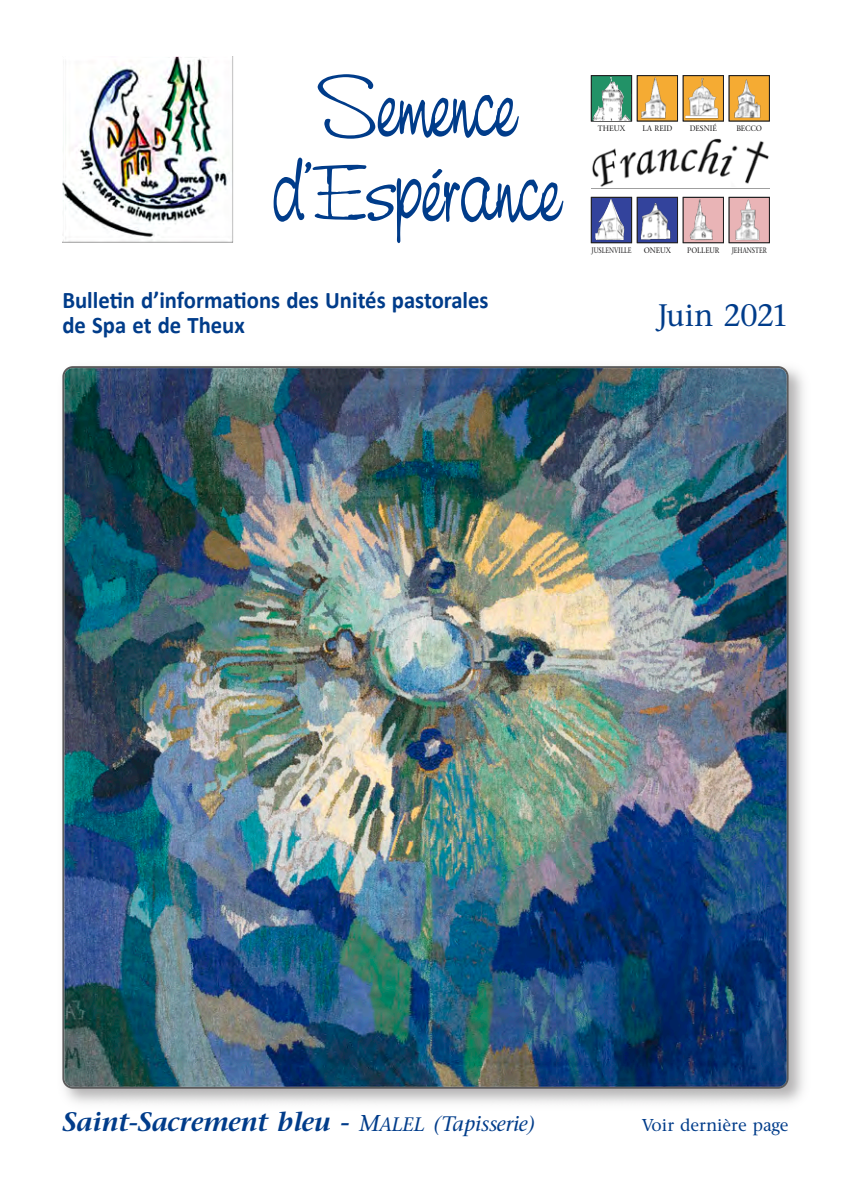
<style>
.page{position:relative;width:851px;height:1191px;background:#fff}
.page>*{position:absolute;margin:0;border:0;box-sizing:border-box;transform-origin:0 0}
.t1{font:86.8px/84.6px "Nevison Cas D";color:#003c8a;text-align:center;scale:.92 1}
.t2{font:32.6px "Stone Serif Medium DTC";letter-spacing:-.015em;color:#003c8a;scale:.95 1}
.t3{font:28px "Stone Serif Semi Bold Italic DTC";color:#003c8a}
.t4{font:700 23.8px/24.8px "Calibri";color:#003c8a;scale:.95 1}
.t5{font:18px "Stone Serif Medium DTC";color:#003c8a}
.t6{font:8.2px "Stone Serif Medium DTC";color:#212021;scale:.95 1}
.t7{font:8.2px "Stone Serif Medium DTC";color:#212021;scale:.8 1}
.t8{font:8.2px "Stone Serif Medium DTC";color:#212021;scale:.9 1}
.t9{font:8.2px "Stone Serif Medium DTC";color:#212021}
.s1{font-family:"Stone Serif Medium Italic DTC";font-size:24px}
.s2{font-family:"Stone Serif Medium Italic DTC";font-size:20.4px}
.s3{font-family:"Stone Serif Medium Italic DTC";font-size:22px}
</style>
<div class="page">
<img style="left:62px;top:57px;width:172px;height:186px">
<img style="left:592px;top:138px;width:177px;height:49px">
<svg style="left:593px;top:77px;width:36px;height:42px"></svg>
<div style="left:591px;top:75px;width:40px;height:46px;border:1px solid #212021"></div>
<svg style="left:639px;top:77px;width:36px;height:42px;background:#eab969"></svg>
<div style="left:637px;top:75px;width:40px;height:46px;border:1px solid #212021"></div>
<svg style="left:684px;top:77px;width:37px;height:42px"></svg>
<div style="left:682px;top:75px;width:41px;height:46px;border:1px solid #212021"></div>
<svg style="left:730px;top:77px;width:37px;height:42px;background:#e6b668"></svg>
<svg style="left:593px;top:199px;width:36px;height:42px;fill:#35449c"></svg>
<div style="left:591px;top:197px;width:40px;height:46px;border:1px solid #212021"></div>
<svg style="left:639px;top:199px;width:36px;height:42px;fill:#39479c"></svg>
<div style="left:637px;top:197px;width:40px;height:46px;border:1px solid #212021"></div>
<svg style="left:684px;top:199px;width:37px;height:42px;background:#e2bbbd"></svg>
<div style="left:682px;top:197px;width:41px;height:46px;border:1px solid #212021"></div>
<svg style="left:730px;top:199px;width:37px;height:42px;background:#e0bebf"></svg>
<div style="left:728px;top:197px;width:41px;height:46px;border:1px solid #212021"></div>
<img style="left:64px;top:368px;width:740px;height:736px">
<img style="left:64px;top:368px;width:722px;height:718px">
<h1 class="t1" style="left:272px;top:81px;width:314px">Semence d’Espérance</h1>
<p class="t9" style="left:597px;top:126px;width:29px">THEUX</p>
<p class="t6" style="left:642px;top:126px;width:33px">LA REID</p>
<p class="t6" style="left:689px;top:126px;width:30px">DESNIÉ</p>
<p class="t6" style="left:736px;top:126px;width:29px">BECCO</p>
<p class="t7" style="left:591px;top:248px;width:52px">JUSLENVILLE</p>
<p class="t6" style="left:643px;top:248px;width:30px">ONEUX</p>
<p class="t8" style="left:687px;top:248px;width:37px">POLLEUR</p>
<p class="t7" style="left:731px;top:248px;width:45px">JEHANSTER</p>
<p class="t4" style="left:62px;top:288px;width:450px">Bulle%n d’informa%ons des Unités pastorales de Spa et de Theux</p>
<h2 class="t2" style="left:657px;top:304px;width:139px">Juin 2021</h2>
<p class="t3" style="left:62px;top:1112px;width:474px">Saint-Sacrement bleu - <span class="s1">M</span><span class="s2">ALEL</span> <span class="s3">(Tapisserie)</span></p>
<p class="t5" style="left:641px;top:1119px;width:148px">Voir dernière page</p>
</div>
